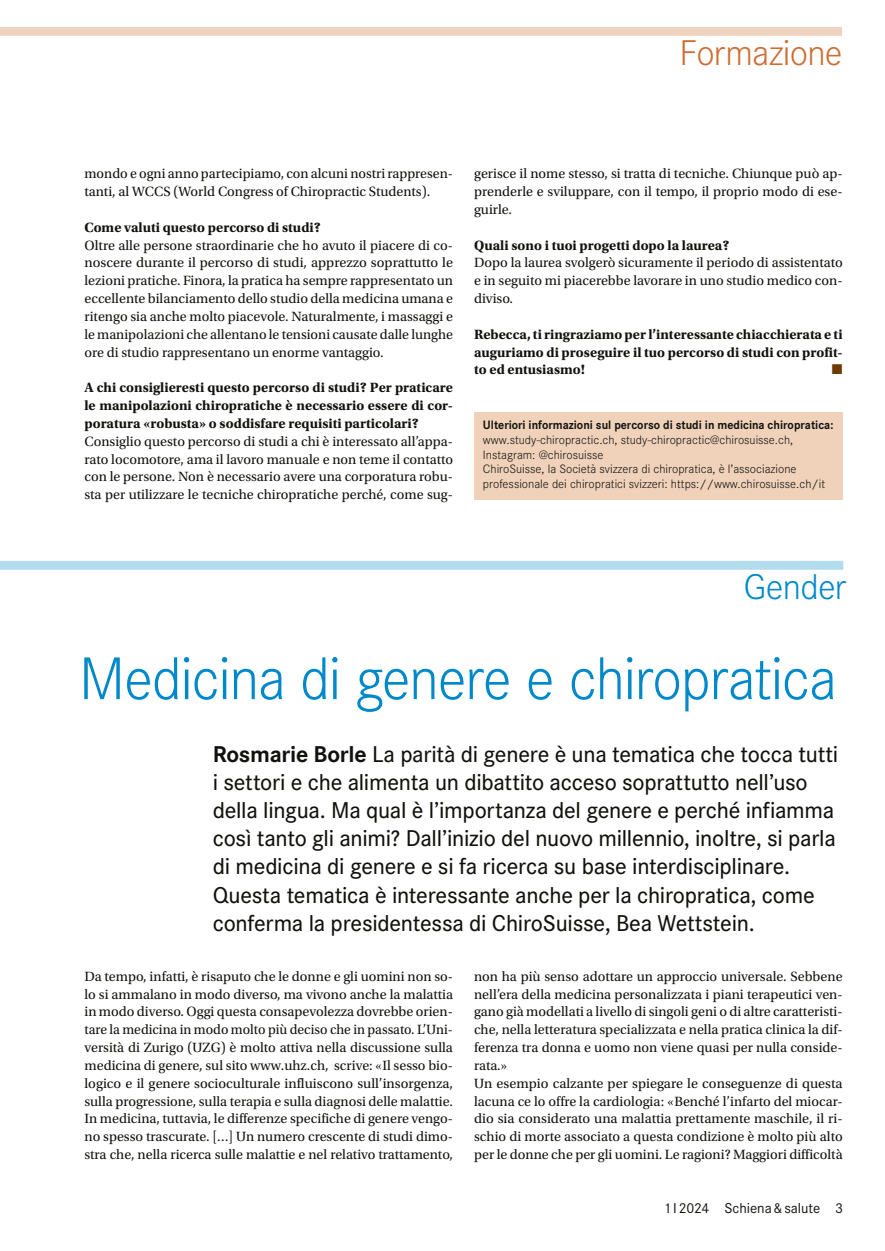
<style>
.page{position:relative;width:885px;height:1251px;background:#fff}
.page>*{position:absolute;margin:0;border:0;box-sizing:border-box;transform-origin:0 0}
.t1{font:300 62.4px "Corporate S";letter-spacing:-.02em;color:#0089ca}
.t2{font:300 37.2px "Corporate S";letter-spacing:-.02em;color:#ce6d32}
.t3{font:300 37.2px "Corporate S";letter-spacing:-.02em;color:#0089ca}
.t4{font:500 23.7px/28.2px "Corporate S";letter-spacing:-.01em;color:#12120d}
.t5{font:14.85px "Corporate S";color:#12120d}
.t6{font:14.1px/17.9px "Utopia Std";color:#12120d;text-align:justify}
.t7{font:700 14.1px/17.9px "Utopia Std";color:#12120d;text-align:justify}
.t8{font:14.1px "Zapf Dingbats Std";color:#703900}
.t9{font:300 12.6px/14.9px "Corporate S";color:#12120d}
.t10{font:700 12.6px "Corporate S";color:#12120d;scale:.94 1}
.s1{font-weight:700}
</style>
<div class="page">
<div style="left:474px;top:412px;width:369px;height:87px;background:#f0d2bb"></div>
<svg style="left:1px;top:560px;width:842px;height:10px;background:#badeef"></svg>
<svg style="left:0;top:27px;width:842px;height:9px;background:#f0d2c1"></svg>
<h2 class="t2" style="left:679px;top:28px;width:165px">Formazione</h2>
<p class="t6" style="left:84px;top:165px;width:370px">mondo e ogni anno partecipiamo, con alcuni nostri rappresen&shy;tanti, al WCCS (World Congress of Chiropractic Students).</p>
<p class="t7" style="left:84px;top:218px;width:238px">Come valuti questo percorso di studi?</p>
<p class="t6" style="left:84px;top:236px;width:370px">Oltre alle persone straordinarie che ho avuto il piacere di co&shy;noscere durante il percorso di studi, apprezzo soprattutto le lezioni pratiche. Finora, la pratica ha sempre rappresentato un eccellente bilanciamento dello studio della medicina umana e ritengo sia anche molto piacevole. Naturalmente, i massaggi e le manipolazioni che allentano le tensioni causate dalle lunghe ore di studio rappresentano un enorme vantaggio.</p>
<p class="t7" style="left:84px;top:379px;width:370px">A chi consiglieresti questo percorso di studi? Per praticare le manipolazioni chiropratiche è necessario essere di cor&shy;poratura «robusta» o soddisfare requisiti particolari?</p>
<p class="t6" style="left:84px;top:432px;width:370px">Consiglio questo percorso di studi a chi è interessato all’appa&shy;rato locomotore, ama il lavoro manuale e non teme il contatto con le persone. Non è necessario avere una corporatura robu&shy;sta per utilizzare le tecniche chiropratiche perché, come sug-</p>
<p class="t6" style="left:474px;top:165px;width:370px">gerisce il nome stesso, si tratta di tecniche. Chiunque può ap&shy;prenderle e sviluppare, con il tempo, il proprio modo di ese&shy;guirle.</p>
<p class="t7" style="left:474px;top:236px;width:257px">Quali sono i tuoi progetti dopo la laurea?</p>
<p class="t6" style="left:474px;top:254px;width:370px">Dopo la laurea svolgerò sicuramente il periodo di assistentato e in seguito mi piacerebbe lavorare in uno studio medico con&shy;diviso.</p>
<p class="t7" style="left:474px;top:325px;width:370px">Rebecca, ti ringraziamo per l’interessante chiacchierata e ti auguriamo di proseguire il tuo percorso di studi con profit&shy;to ed entusiasmo!</p>
<p class="t8" style="left:831px;top:363px;width:12px">■</p>
<p class="t10" style="left:483px;top:416px;width:374px">Ulteriori informazioni sul percorso di studi in medicina chiropratica:</p>
<p class="t9" style="left:483px;top:431px;width:343px">www.study-chiropractic.ch, study-chiropractic@chirosuisse.ch, Instagram: @chirosuisse<br>ChiroSuisse, la Società svizzera di chiropratica, è l’associazione professionale dei chiropratici svizzeri: https://www.chirosuisse.ch/it</p>
<h2 class="t3" style="left:743px;top:562px;width:105px">Gender</h2>
<h1 class="t1" style="left:79px;top:637px;width:759px">Medicina di genere e chiropratica</h1>
<p class="t4" style="left:213px;top:739px;width:627px"><span class="s1">Rosmarie Borle</span> La parità di genere è una tematica che tocca tutti i settori e che alimenta un dibattito acceso soprattutto nell’uso della lingua. Ma qual è l’importanza del genere e perché infiamma così tanto gli animi? Dall’inizio del nuovo millennio, inoltre, si parla di medicina di genere e si fa ricerca su base interdisciplinare.<br>Questa tematica è interessante anche per la chiropratica, come conferma la presidentessa di ChiroSuisse, Bea Wettstein.</p>
<p class="t6" style="left:84px;top:967px;width:370px">Da tempo, infatti, è risaputo che le donne e gli uomini non so&shy;lo si ammalano in modo diverso, ma vivono anche la malattia in modo diverso. Oggi questa consapevolezza dovrebbe orien&shy;tare la medicina in modo molto più deciso che in passato. L’Uni&shy;versità di Zurigo (UZG) è molto attiva nella discussione sulla medicina di genere, sul sito www.uhz.ch, scrive: «Il sesso bio&shy;logico e il genere socioculturale influiscono sull’insorgenza, sulla progressione, sulla terapia e sulla diagnosi delle malattie.<br>In medicina, tuttavia, le differenze specifiche di genere vengo&shy;no spesso trascurate. […] Un numero crescente di studi dimo&shy;stra che, nella ricerca sulle malattie e nel relativo trattamento,</p>
<p class="t6" style="left:474px;top:967px;width:370px;text-align:left">non ha più senso adottare un approccio universale. Sebbene nell’era della medicina personalizzata i piani terapeutici ven&shy;gano già modellati a livello di singoli geni o di altre caratteristi&shy;che, nella letteratura specializzata e nella pratica clinica la dif&shy;ferenza tra donna e uomo non viene quasi per nulla conside&shy;rata.»<br>Un esempio calzante per spiegare le conseguenze di questa lacuna ce lo offre la cardiologia: «Benché l’infarto del miocar&shy;dio sia considerato una malattia prettamente maschile, il ri&shy;schio di morte associato a questa condizione è molto più alto per le donne che per gli uomini. Le ragioni? Maggiori difficoltà</p>
<p class="t5" style="left:663px;top:1198px;width:181px">1 I 2024 Schiena &amp; salute 3</p>
</div>
